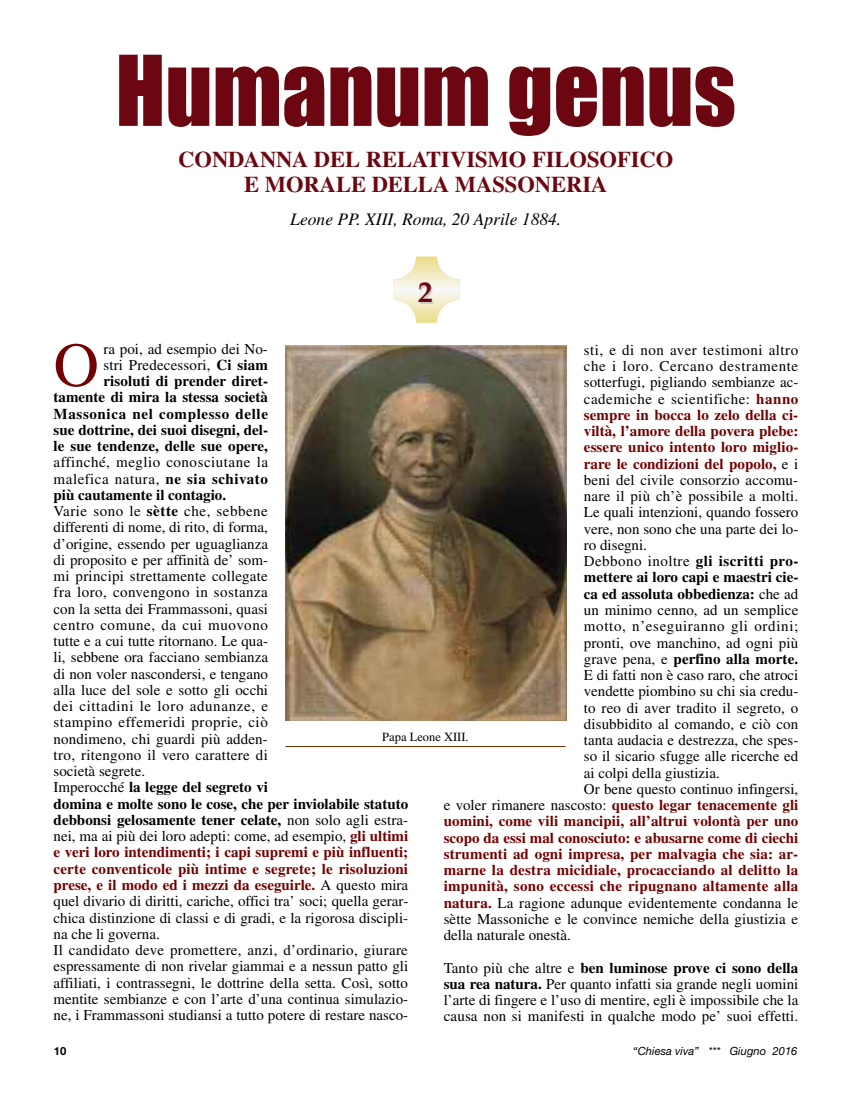
<style>
.page{position:relative;width:851px;height:1117px;background:#fff}
.page>*{position:absolute;margin:0;border:0;box-sizing:border-box;transform-origin:0 0}
.t1{font:90px "Impact";color:#6c0610}
.t2{font:62.62px "Times LT Std";color:#730000}
.t3{font:700 30px "Palatino";color:#6c0610}
.t4{font:700 22.5px/25px "Times LT Std";color:#6c0610;text-align:center}
.t5{font:italic 17.5px "Times LT Std";color:#000}
.t6{font:15px/16.2px "Times LT Std";color:#000}
.t7{font:700 15px "Times LT Std";letter-spacing:.005em;color:#730000}
.t8{font:700 15px/16.2px "Times LT Std";color:#000;text-align:right}
.t9{font:700 15px "Times LT Std";letter-spacing:.03em;color:#000}
.t10{font:15px "Times LT Std";letter-spacing:.045em;color:#000}
.t11{font:15px "Times LT Std";letter-spacing:.03em;color:#000}
.t12{font:15px "Times LT Std";letter-spacing:.035em;color:#000}
.t13{font:15px "Times LT Std";letter-spacing:.04em;color:#000}
.t14{font:12.5px "Times LT Std";color:#000}
.t15{font:italic 11.25px "Helvetica Neue";color:#000}
.t16{font:700 11.25px "Helvetica Neue";color:#000}
.s1{font-weight:400}
.s2{font-weight:700}
.s3{font-weight:700;color:#730000}
.s4{font-weight:400;color:#000}
</style>
<div class="page">
<svg style="left:393px;top:257px;width:66px;height:65px"></svg>
<img style="left:285px;top:346px;width:281px;height:374px">
<hr style="left:285px;top:746px;width:280px;height:1px;background:#732c03">
<h1 class="t1" style="left:115px;top:35px;width:622px">Humanum genus</h1>
<h3 class="t4" style="left:178px;top:149px;width:496px">CONDANNA DEL RELATIVISMO FILOSOFICO<br>E MORALE DELLA MASSONERIA</h3>
<p class="t5" style="left:290px;top:213px;width:272px">Leone PP. XIII, Roma, 20 Aprile 1884.</p>
<h3 class="t3" style="left:417px;top:277px;width:16px">2</h3>
<p class="t8" style="left:54px;top:342px;width:216px"><span class="s1">ra poi, ad esempio dei No-<br>stri Predecessori,</span> Ci siam risoluti di prender diret&shy;tamente di mira la stessa società<br>Massonica nel complesso delle sue dottrine, dei suoi disegni, del&shy;le sue tendenze, delle sue opere,</p>
<p class="t6" style="left:54px;top:455px;width:356px">affinché, meglio conosciutane la<br>malefica natura, <span class="s2">ne sia schivato<br>più cautamente il contagio.<br></span>Varie sono le <span class="s2">sètte</span> che, sebbene<br>differenti di nome, di rito, di forma,<br>d’origine, essendo per uguaglianza<br>di proposito e per affinità de’ som-<br>mi principi strettamente collegate<br>fra loro, convengono in sostanza<br>con la setta dei Frammassoni, quasi<br>centro comune, da cui muovono<br>tutte e a cui tutte ritornano. Le qua-<br>li, sebbene ora facciano sembianza<br>di non voler nascondersi, e tengano<br>alla luce del sole e sotto gli occhi<br>dei cittadini le loro adunanze, e<br>stampino effemeridi proprie, ciò<br>nondimeno, chi guardi più adden-<br>tro, ritengono il vero carattere di<br>società segrete.<br>Imperocché <span class="s2">la legge del segreto vi<br>domina e molte sono le cose, che per inviolabile statuto debbonsi gelosamente tener celate,</span> non solo agli estra&shy;nei, ma ai più dei loro adepti: come, ad esempio, <span class="s3">gli ultimi e veri loro intendimenti; i capi supremi e più influenti; certe conventicole più intime e segrete; le risoluzioni prese, e il modo ed i mezzi da eseguirle.</span> A questo mira quel divario di diritti, cariche, offici tra’ soci; quella gerar&shy;chica distinzione di classi e di gradi, e la rigorosa discipli&shy;na che li governa.<br>Il candidato deve promettere, anzi, d’ordinario, giurare espressamente di non rivelar giammai e a nessun patto gli affiliati, i contrassegni, le dottrine della setta. Così, sotto mentite sembianze e con l’arte d’una continua simulazio&shy;ne, i Frammassoni studiansi a tutto potere di restare nasco-</p>
<h2 class="t2" style="left:54px;top:343px;width:47px">O</h2>
<p class="t11" style="left:583px;top:344px;width:216px">sti, e di non aver testimoni altro</p>
<p class="t13" style="left:583px;top:361px;width:216px">che i loro. Cercano destramente</p>
<p class="t6" style="left:583px;top:375px;width:216px">sotterfugi, pigliando sembianze ac-</p>
<p class="t12" style="left:583px;top:393px;width:216px">cademiche e scientifiche: <span class="s3">hanno</span></p>
<p class="t7" style="left:583px;top:409px;width:216px">sempre in bocca lo zelo della ci-</p>
<p class="t7" style="left:583px;top:426px;width:216px">viltà, l’amore della povera plebe:</p>
<p class="t7" style="left:583px;top:442px;width:216px">essere unico intento loro miglio-</p>
<p class="t7" style="left:583px;top:458px;width:216px">rare le condizioni del popolo, <span class="s4">e i</span></p>
<p class="t6" style="left:583px;top:473px;width:216px">beni del civile consorzio accomu-</p>
<p class="t6" style="left:583px;top:489px;width:216px">nare il più ch’è possibile a molti.</p>
<p class="t6" style="left:583px;top:505px;width:216px">Le quali intenzioni, quando fossero</p>
<p class="t6" style="left:583px;top:522px;width:216px">vere, non sono che una parte dei lo-</p>
<p class="t6" style="left:583px;top:538px;width:65px">ro disegni.</p>
<p class="t9" style="left:583px;top:556px;width:216px"><span class="s1">Debbono inoltre</span> gli iscritti pro-</p>
<p class="t8" style="left:583px;top:570px;width:216px">mettere ai loro capi e maestri cie-</p>
<p class="t8" style="left:583px;top:587px;width:216px">ca ed assoluta obbedienza: <span class="s1">che ad</span></p>
<p class="t6" style="left:583px;top:603px;width:216px">un minimo cenno, ad un semplice</p>
<p class="t10" style="left:583px;top:621px;width:216px">motto, n’eseguiranno gli ordini;</p>
<p class="t6" style="left:583px;top:635px;width:216px">pronti, ove manchino, ad ogni più</p>
<p class="t8" style="left:583px;top:652px;width:216px"><span class="s1">grave pena, e</span> perfino alla morte.</p>
<p class="t6" style="left:583px;top:668px;width:216px">E di fatti non è caso raro, che atroci</p>
<p class="t6" style="left:583px;top:684px;width:216px">vendette piombino su chi sia credu-</p>
<p class="t6" style="left:583px;top:700px;width:216px">to reo di aver tradito il segreto, o</p>
<p class="t6" style="left:583px;top:717px;width:216px">disubbidito al comando, e ciò con</p>
<p class="t6" style="left:583px;top:733px;width:216px">tanta audacia e destrezza, che spes-</p>
<p class="t6" style="left:583px;top:749px;width:216px">so il sicario sfugge alle ricerche ed</p>
<p class="t6" style="left:583px;top:765px;width:137px">ai colpi della giustizia.</p>
<p class="t6" style="left:583px;top:782px;width:216px">Or bene questo continuo infingersi,</p>
<p class="t7" style="left:443px;top:799px;width:356px"><span class="s4">e voler rimanere nascosto:</span> questo legar tenacemente gli</p>
<p class="t7" style="left:443px;top:816px;width:356px">uomini, come vili mancipii, all’altrui volontà per uno</p>
<p class="t7" style="left:443px;top:832px;width:356px">scopo da essi mal conosciuto: e abusarne come di ciechi</p>
<p class="t7" style="left:443px;top:848px;width:356px">strumenti ad ogni impresa, per malvagia che sia: ar-</p>
<p class="t7" style="left:443px;top:864px;width:356px">marne la destra micidiale, procacciando al delitto la</p>
<p class="t7" style="left:443px;top:881px;width:356px">impunità, sono eccessi che ripugnano altamente alla</p>
<p class="t6" style="left:443px;top:895px;width:356px"><span class="s3">natura.</span> La ragione adunque evidentemente condanna le</p>
<p class="t6" style="left:443px;top:912px;width:356px">sètte Massoniche e le convince nemiche della giustizia e</p>
<p class="t6" style="left:443px;top:928px;width:129px">della naturale onestà.</p>
<p class="t6" style="left:443px;top:960px;width:356px;text-align:justify">Tanto più che altre e <span class="s2">ben luminose prove ci sono della sua rea natura.</span> Per quanto infatti sia grande negli uomini l’arte di fingere e l’uso di mentire, egli è impossibile che la causa non si manifesti in qualche modo pe’ suoi effetti.</p>
<p class="t14" style="left:382px;top:731px;width:88px">Papa Leone XIII.</p>
<p class="t16" style="left:54px;top:1046px;width:14px">10</p>
<p class="t15" style="left:633px;top:1046px;width:166px">“Chiesa viva” *** Giugno 2016</p>
</div>
